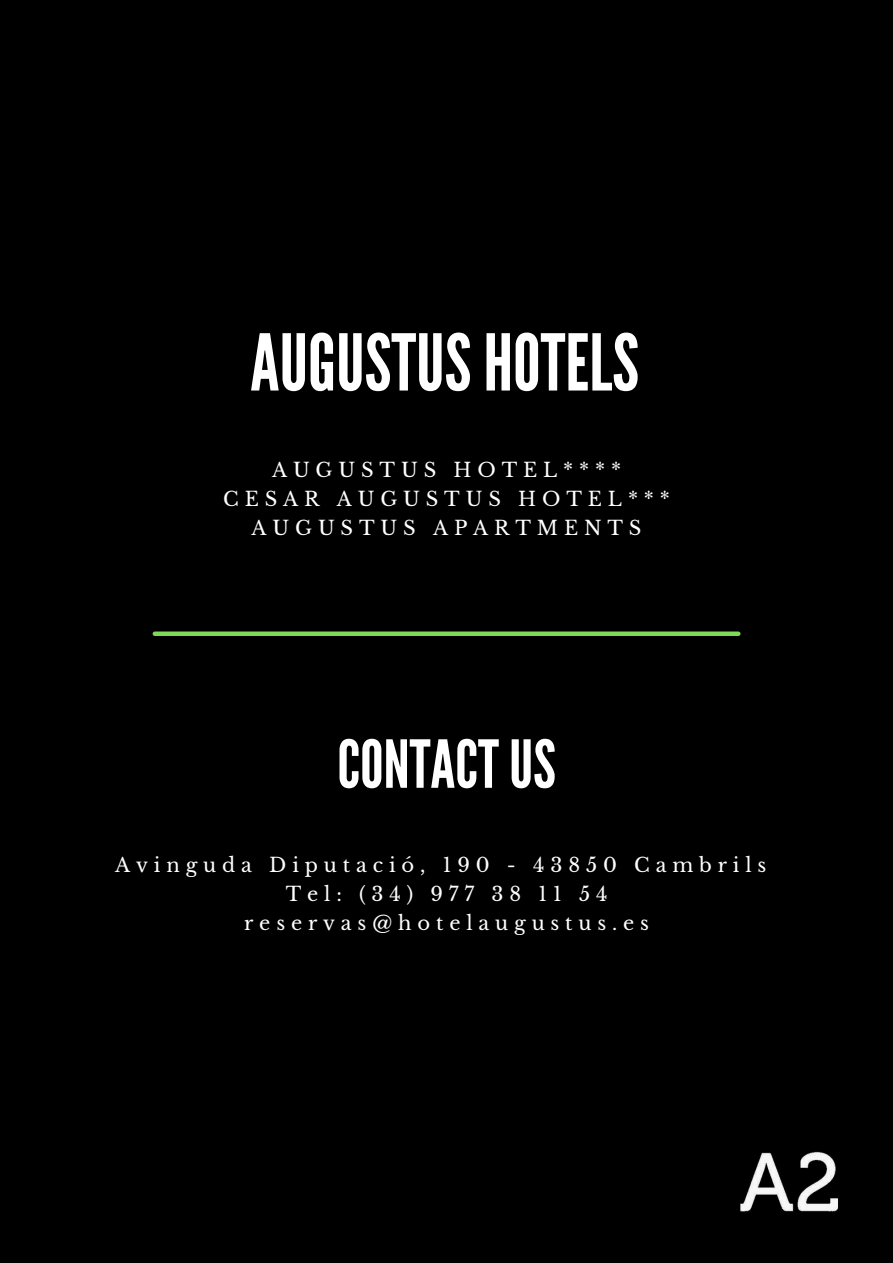
<style>
.page{position:relative;width:893px;height:1263px;background:#000}
.page>*{position:absolute;margin:0;border:0;box-sizing:border-box;transform-origin:0 0}
.t1{font:78px "League Gothic";color:#fff}
.t2{font:66px "League Gothic";color:#fff}
.t3{font:19.5px/29.2px "Libre Baskerville";letter-spacing:.3em;color:#fff;text-align:center}
</style>
<div class="page">
<div style="left:155px;top:631px;width:583px;height:5px;background:#7ed957"></div>
<img style="left:740px;top:1151px;width:99px;height:61px">
<h1 class="t1" style="left:250px;top:318px;width:390px">AUGUSTUSHOTELS</h1>
<p class="t3" style="left:223px;top:455px;width:448px">AUGUSTUS HOTEL****<br>CESAR AUGUSTUS HOTEL***<br>AUGUSTUS APARTMENTS</p>
<h2 class="t2" style="left:337px;top:726px;width:220px">CONTACTUS</h2>
<p class="t3" style="left:115px;top:850px;width:652px">Avinguda Diputació, 190 - 43850 Cambrils<br>Tel: (34) 977 38 11 54 reservas@hotelaugustus.es</p>
</div>
